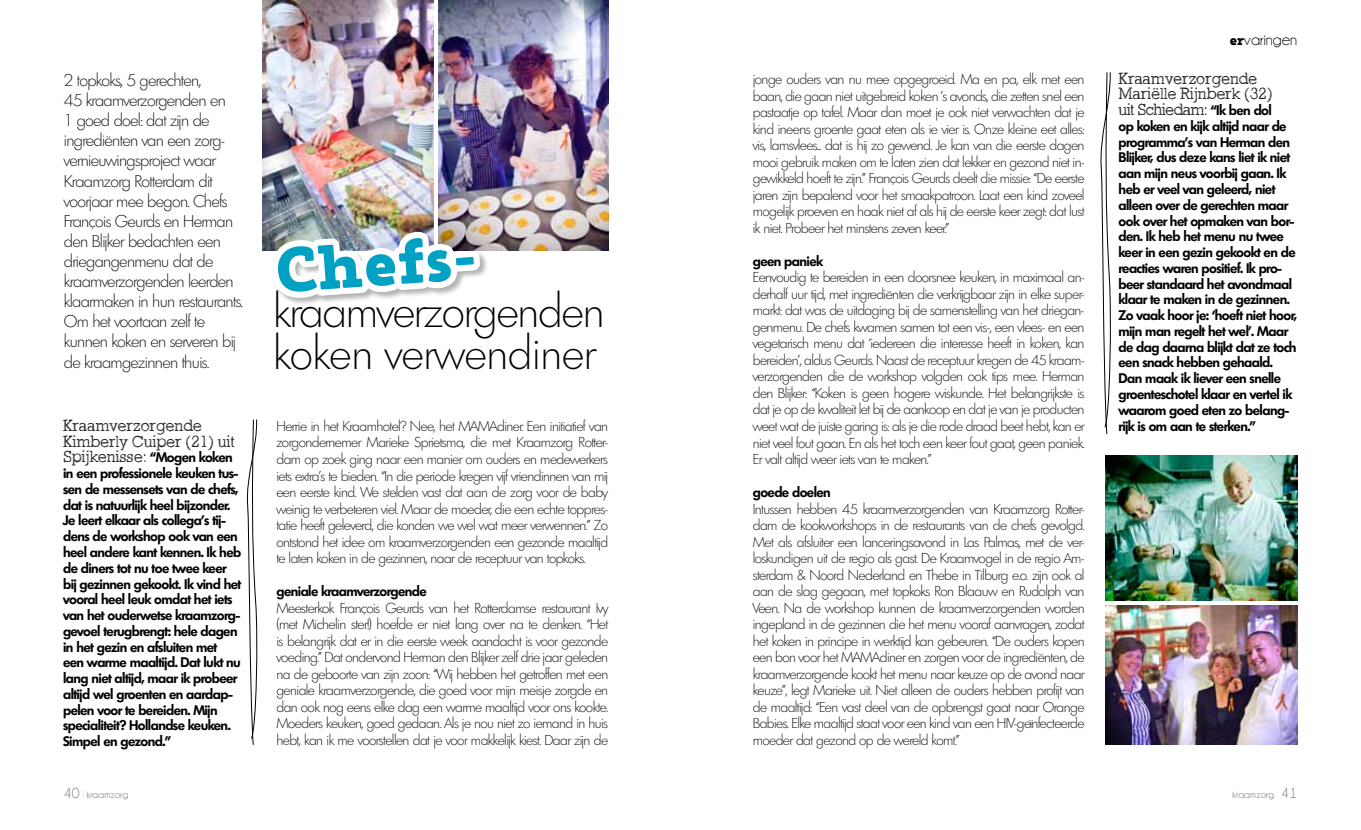
<style>
.page{position:relative;width:1361px;height:830px;background:#fff}
.page>*{position:absolute;margin:0;border:0;box-sizing:border-box;transform-origin:0 0}
.t1{font:67.65px "Tailor";color:#00a1c3}
.t2{font:200 44.25px/42.2px "Limerick TS";letter-spacing:-.03em;color:#000}
.t3{font:200 16.5px/20.1px "Limerick TS";letter-spacing:-.04em;color:#000}
.t4{font:300 16.5px/15.8px "Sketch Block";letter-spacing:-.01em;color:#000}
.t5{font:16.5px "Champagne&Limousines";color:#000}
.t6{font:200 13.95px/16.5px "Limerick TS";letter-spacing:-.04em;color:#000;text-align:justify}
.t7{font:600 13.5px/15.8px "Limerick TS";letter-spacing:-.04em;color:#000}
.t8{font:10.5px "Champagne&Limousines";letter-spacing:.02em;color:#707172}
.s1{font-family:"Limerick TS";font-weight:600;font-size:13.5px}
.s2{font-family:"Tailor";font-size:15px}
.s3{font-size:15px}
.s4{color:#d7d9d6}
</style>
<div class="page">
<svg style="left:1100px;top:72px;width:11px;height:362px"></svg>
<svg style="left:246px;top:419px;width:12px;height:326px"></svg>
<img style="left:1105px;top:455px;width:192px;height:145px">
<img style="left:1105px;top:605px;width:192px;height:139px">
<img style="left:262px;top:0;width:6px;height:250px">
<img style="left:486px;top:0;width:122px;height:250px">
<img style="left:268px;top:0;width:218px;height:304px">
<p class="t3" style="left:64px;top:70px;width:181px">2 topkoks, 5 gerechten,<br>45 kraamverzorgenden en<br>1 goed doel: dat zijn de ingrediënten van een zorg&shy;vernieuwingsproject waar<br>Kraamzorg Rotterdam dit voorjaar mee begon. Chefs<br>François Geurds en Herman den Blijker bedachten een driegangenmenu dat de kraamverzorgenden leerden klaarmaken in hun restaurants.<br>Om het voortaan zelf te kunnen koken en serveren bij de kraamgezinnen thuis.</p>
<p class="t4" style="left:63px;top:417px;width:173px">Kraamverzorgende<br>Kimberly Cuiper (21) uit<br>Spijkenisse: <span class="s1">“Mogen koken</span></p>
<p class="t7" style="left:63px;top:465px;width:180px">in een professionele keuken tus&shy;sen de messensets van de chefs, dat is natuurlijk heel bijzonder.<br>Je leert elkaar als collega’s tij&shy;dens de workshop ook van een heel andere kant kennen. Ik heb de diners tot nu toe twee keer bij gezinnen gekookt. Ik vind het vooral heel leuk omdat het iets van het ouderwetse kraamzorg&shy;gevoel terugbrengt: hele dagen in het gezin en afsluiten met een warme maaltijd. Dat lukt nu lang niet altijd, maar ik probeer altijd wel groenten en aardap&shy;pelen voor te bereiden. Mijn specialiteit? Hollandse keuken.<br>Simpel en gezond.”</p>
<h1 class="t1" style="left:273px;top:232px;width:203px;rotate:-4deg">Chefs-</h1>
<h2 class="t2" style="left:273px;top:290px;width:333px">kraamverzorgenden koken verwendiner</h2>
<p class="t6" style="left:276px;top:417px;width:333px">Herrie in het Kraamhotel? Nee, het MAMAdiner. Een initiatief van zorgondernemer Marieke Sprietsma, die met Kraamzorg Rotter&shy;dam op zoek ging naar een manier om ouders en medewerkers iets extra’s te bieden. “In die periode kregen vijf vriendinnen van mij een eerste kind. We stelden vast dat aan de zorg voor de baby weinig te verbeteren viel. Maar de moeder, die een echte toppres&shy;tatie heeft geleverd, die konden we wel wat meer verwennen.” Zo ontstond het idee om kraamverzorgenden een gezonde maaltijd te laten koken in de gezinnen, naar de receptuur van topkoks.</p>
<p class="t7" style="left:276px;top:583px;width:152px">geniale kraamverzorgende</p>
<p class="t6" style="left:276px;top:599px;width:333px">Meesterkok François Geurds van het Rotterdamse restaurant Ivy (met Michelin ster!) hoefde er niet lang over na te denken. “Het is belangrijk dat er in die eerste week aandacht is voor gezonde voeding.” Dat ondervond Herman den Blijker zelf drie jaar geleden na de geboorte van zijn zoon: “Wij hebben het getroffen met een geniale kraamverzorgende, die goed voor mijn meisje zorgde en dan ook nog eens elke dag een warme maaltijd voor ons kookte.<br>Moeders keuken, goed gedaan. Als je nou niet zo iemand in huis hebt, kan ik me voorstellen dat je voor makkelijk kiest. Daar zijn de</p>
<p class="t6" style="left:753px;top:71px;width:333px">jonge ouders van nu mee opgegroeid. Ma en pa, elk met een baan, die gaan niet uitgebreid koken ’s avonds, die zetten snel een pastaatje op tafel. Maar dan moet je ook niet verwachten dat je kind ineens groente gaat eten als ie vier is. Onze kleine eet alles: vis, lamsvlees... dat is hij zo gewend. Je kan van die eerste dagen mooi gebruik maken om te laten zien dat lekker en gezond niet in&shy;gewikkeld hoeft te zijn.” François Geurds deelt die missie: “De eerste jaren zijn bepalend voor het smaakpatroon. Laat een kind zoveel mogelijk proeven en haak niet af als hij de eerste keer zegt: dat lust ik niet. Probeer het minstens zeven keer.”</p>
<p class="t7" style="left:753px;top:253px;width:72px">geen paniek</p>
<p class="t6" style="left:753px;top:269px;width:333px">Eenvoudig te bereiden in een doorsnee keuken, in maximaal an&shy;derhalf uur tijd, met ingrediënten die verkrijgbaar zijn in elke super&shy;markt: dat was de uitdaging bij de samenstelling van het driegan&shy;genmenu. De chefs kwamen samen tot een vis-, een vlees- en een vegetarisch menu dat ‘iedereen die interesse heeft in koken, kan bereiden’, aldus Geurds. Naast de receptuur kregen de 45 kraam&shy;verzorgenden die de workshop volgden ook tips mee. Herman den Blijker: “Koken is geen hogere wiskunde. Het belangrijkste is dat je op de kwaliteit let bij de aankoop en dat je van je producten weet wat de juiste garing is: als je die rode draad beet hebt, kan er niet veel fout gaan. En als het toch een keer fout gaat, geen paniek.<br>Er valt altijd weer iets van te maken.”</p>
<p class="t7" style="left:753px;top:484px;width:80px">goede doelen</p>
<p class="t6" style="left:753px;top:500px;width:333px">Intussen hebben 45 kraamverzorgenden van Kraamzorg Rotter&shy;dam de kookworkshops in de restaurants van de chefs gevolgd.<br>Met als afsluiter een lanceringsavond in Las Palmas, met de ver&shy;loskundigen uit de regio als gast. De Kraamvogel in de regio Am&shy;sterdam &amp; Noord Nederland en Thebe in Tilburg e.o. zijn ook al aan de slag gegaan, met topkoks Ron Blaauw en Rudolph van Veen. Na de workshop kunnen de kraamverzorgenden worden ingepland in de gezinnen die het menu vooraf aanvragen, zodat het koken in principe in werktijd kan gebeuren. “De ouders kopen een bon voor het MAMAdiner en zorgen voor de ingrediënten, de kraamverzorgende kookt het menu naar keuze op de avond naar keuze”, legt Marieke uit. Niet alleen de ouders hebben profijt van de maaltijd: “Een vast deel van de opbrengst gaat naar Orange Babies. Elke maaltijd staat voor een kind van een HIV-geïnfecteerde moeder dat gezond op de wereld komt.”</p>
<p class="t5" style="left:1230px;top:30px;width:69px"><span class="s2">er</span>varingen</p>
<p class="t4" style="left:1118px;top:70px;width:156px">Kraamverzorgende<br>Mariëlle Rijnberk (32) uit Schiedam: <span class="s1">“Ik ben dol</span></p>
<p class="t7" style="left:1118px;top:118px;width:180px">op koken en kijk altijd naar de programma’s van Herman den<br>Blijker, dus deze kans liet ik niet aan mijn neus voorbij gaan. Ik heb er veel van geleerd, niet alleen over de gerechten maar ook over het opmaken van bor&shy;den. Ik heb het menu nu twee keer in een gezin gekookt en de reacties waren positief. Ik pro&shy;beer standaard het avondmaal klaar te maken in de gezinnen.<br>Zo vaak hoor je: ‘hoeft niet hoor, mijn man regelt het wel’. Maar de dag daarna blijkt dat ze toch een snack hebben gehaald.<br>Dan maak ik liever een snelle groenteschotel klaar en vertel ik waarom goed eten zo belang&shy;rijk is om aan te sterken.”</p>
<p class="t8" style="left:64px;top:788px;width:66px"><span class="s3">40</span> <span class="s4">|</span> kraamzorg</p>
<p class="t8" style="left:1232px;top:788px;width:66px">kraamzorg <span class="s3">41</span></p>
</div>
